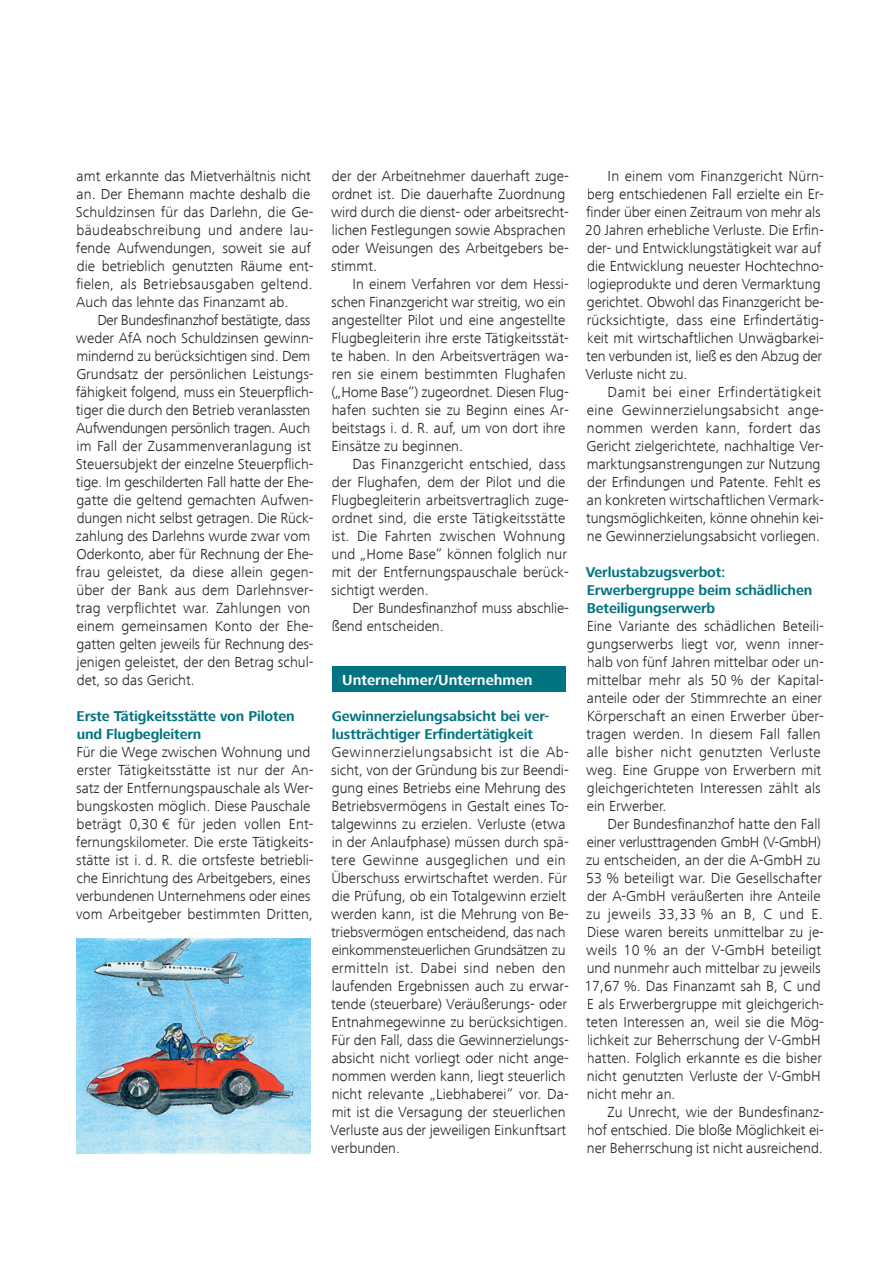
<style>
.page{position:relative;width:893px;height:1263px;background:#fff}
.page>*{position:absolute;margin:0;border:0;box-sizing:border-box;transform-origin:0 0}
.t1{font:300 15px/18px "Frutiger Next Com";color:#231f20}
.t2{font:700 15px "Frutiger Next Com";color:#fff}
.t3{font:700 14.7px/18px "Frutiger Next Com";letter-spacing:-.01em;color:#007480}
</style>
<div class="page">
<div style="left:332px;top:667px;width:234px;height:25px;background:#007480"></div>
<img style="left:77px;top:938px;width:233px;height:215px">
<p class="t1" style="left:76px;top:167px;width:239px">amt erkannte das Mietverhältnis nicht an. Der Ehemann machte deshalb die Schuldzinsen für das Darlehn, die Ge&shy;bäudeabschreibung und andere lau&shy;fende Aufwendungen, soweit sie auf die betrieblich genutzten Räume ent&shy;fielen, als Betriebsausgaben geltend.<br>Auch das lehnte das Finanzamt ab.</p>
<p class="t1" style="left:76px;top:311px;width:239px;text-indent:22px">Der Bundesfinanzhof bestätigte, dass weder AfA noch Schuldzinsen gewinn&shy;mindernd zu berücksichtigen sind. Dem Grundsatz der persönlichen Leistungs&shy;fähigkeit folgend, muss ein Steuerpflich&shy;tiger die durch den Betrieb veran lassten Aufwendungen persönlich tragen. Auch im Fall der Zusammenveranlagung ist Steuersubjekt der einzelne Steuerpflich&shy;tige. Im geschilderten Fall hatte der Ehe&shy;gatte die geltend gemachten Aufwen&shy;dungen nicht selbst getragen. Die Rück&shy;zahlung des Darlehns wurde zwar vom Oderkonto, aber für Rechnung der Ehe&shy;frau geleistet, da diese allein gegen&shy;über der Bank aus dem Darlehnsver&shy;trag verpflichtet war. Zahlungen von einem gemeinsamen Konto der Ehe&shy;gatten gelten jeweils für Rechnung des&shy;jenigen geleistet, der den Betrag schul&shy;det, so das Gericht.</p>
<p class="t3" style="left:77px;top:707px;width:219px">Erste Tätigkeitsstätte von Piloten und Flugbegleitern</p>
<p class="t1" style="left:76px;top:743px;width:239px">Für die Wege zwischen Wohnung und erster Tätigkeitsstätte ist nur der An&shy;satz der Entfernungspauschale als Wer&shy;bungskosten möglich. Diese Pauschale beträgt 0,30 € für jeden vollen Ent&shy;fernungskilometer. Die erste Tätigkeits&shy;stätte ist i. d. R. die ortsfeste betriebli&shy;che Einrichtung des Arbeitgebers, eines verbundenen Unternehmens oder eines vom Arbeitgeber bestimmten Dritten,</p>
<p class="t1" style="left:331px;top:167px;width:239px">der der Arbeitnehmer dauerhaft zuge&shy;ordnet ist. Die dauerhafte Zuordnung wird durch die dienst- oder arbeitsrecht&shy;lichen Festlegungen sowie Absprachen oder Weisungen des Arbeitgebers be&shy;stimmt.</p>
<p class="t1" style="left:331px;top:275px;width:239px;text-indent:21px">In einem Verfahren vor dem Hessi&shy;schen Finanzgericht war streitig, wo ein angestellter Pilot und eine angestellte Flugbegleiterin ihre erste Tätigkeitsstät&shy;te haben. In den Arbeitsverträgen wa&shy;ren sie einem bestimmten Flughafen („Home Base“) zugeordnet. Diesen Flug&shy;hafen suchten sie zu Beginn eines Ar&shy;beitstags i. d. R. auf, um von dort ihre Einsätze zu beginnen.</p>
<p class="t1" style="left:331px;top:455px;width:239px;text-indent:21px">Das Finanzgericht entschied, dass der Flughafen, dem der Pilot und die Flugbegleiterin arbeitsvertraglich zuge&shy;ordnet sind, die erste Tätigkeitsstätte ist. Die Fahrten zwischen Wohnung und „Home Base“ können folglich nur mit der Entfernungspauschale berück&shy;sichtigt werden.</p>
<p class="t1" style="left:332px;top:599px;width:239px;text-indent:21px">Der Bundesfinanzhof muss abschlie&shy;ßend entscheiden.</p>
<p class="t2" style="left:342px;top:671px;width:192px">Unternehmer/Unternehmen</p>
<p class="t3" style="left:332px;top:707px;width:219px">Gewinnerzielungsabsicht bei ver&shy;lustträchtiger Erfindertätigkeit</p>
<p class="t1" style="left:330px;top:743px;width:240px">Gewinnerzielungsabsicht ist die Ab&shy;sicht, von der Gründung bis zur Beendi&shy;gung eines Betriebs eine Mehrung des Betriebsvermögens in Gestalt eines To&shy;talgewinns zu erzielen. Verluste (etwa in der Anlaufphase) müssen durch spä&shy;tere Gewinne ausgeglichen und ein Überschuss erwirtschaftet werden. Für die Prüfung, ob ein Totalgewinn erzielt werden kann, ist die Mehrung von Be&shy;triebsvermögen entscheidend, das nach einkommensteuerlichen Grundsätzen zu ermitteln ist. Dabei sind neben den laufenden Ergebnissen auch zu erwar&shy;tende (steuerbare) Veräußerungs- oder Entnahmegewinne zu berücksichtigen.<br>Für den Fall, dass die Gewinnerzielungs&shy;absicht nicht vorliegt oder nicht ange&shy;nommen werden kann, liegt steuerlich nicht relevante „Liebhaberei“ vor. Da&shy;mit ist die Versagung der steuerlichen Verluste aus der jeweiligen Einkunftsart verbunden.</p>
<p class="t1" style="left:585px;top:167px;width:240px;text-indent:22px">In einem vom Finanzgericht Nürn&shy;berg entschiedenen Fall erzielte ein Er&shy;finder über einen Zeitraum von mehr als 20 Jahren erhebliche Verluste. Die Erfin&shy;der- und Entwicklungstätigkeit war auf die Entwicklung neuester Hochtechno&shy;logieprodukte und deren Vermarktung gerichtet. Obwohl das Finanzgericht be&shy;rücksichtigte, dass eine Erfindertätig&shy;keit mit wirtschaftlichen Unwägbarkei&shy;ten verbunden ist, ließ es den Abzug der Verluste nicht zu.</p>
<p class="t1" style="left:586px;top:383px;width:239px;text-indent:21px">Damit bei einer Erfindertätigkeit eine Gewinnerzielungsabsicht ange&shy;nommen werden kann, fordert das Gericht zielgerichtete, nachhaltige Ver&shy;marktungsanstrengungen zur Nutzung der Erfindungen und Patente. Fehlt es an konkreten wirtschaftlichen Vermark&shy;tungsmöglichkeiten, könne ohnehin kei&shy;ne Gewinnerzielungsabsicht vorliegen.</p>
<p class="t3" style="left:586px;top:563px;width:228px">Verlustabzugsverbot:<br>Erwerbergruppe beim schädlichen<br>Beteiligungserwerb</p>
<p class="t1" style="left:586px;top:617px;width:239px">Eine Variante des schädlichen Beteili&shy;gungserwerbs liegt vor, wenn inner&shy;halb von fünf Jahren mittelbar oder un&shy;mittelbar mehr als 50 % der Kapital&shy;anteile oder der Stimmrechte an einer Körperschaft an einen Erwerber über&shy;tragen werden. In diesem Fall fallen alle bisher nicht genutzten Verluste weg. Eine Gruppe von Erwerbern mit gleichgerichteten Interessen zählt als ein Erwerber.</p>
<p class="t1" style="left:584px;top:815px;width:241px;text-indent:23px">Der Bundesfinanzhof hatte den Fall einer verlusttragenden GmbH (V-GmbH) zu entscheiden, an der die A-GmbH zu 53 % beteiligt war. Die Gesellschafter der A-GmbH veräußerten ihre Anteile zu jeweils 33,33 % an B, C und E.<br>Diese waren bereits unmittelbar zu je&shy;weils 10 % an der V-GmbH beteiligt und nunmehr auch mittelbar zu jeweils 17,67 %. Das Finanzamt sah B, C und E als Erwerbergruppe mit gleichgerich&shy;teten Interessen an, weil sie die Mög&shy;lichkeit zur Beherrschung der V-GmbH hatten. Folglich erkannte es die bisher nicht genutzten Verluste der V-GmbH nicht mehr an.</p>
<p class="t1" style="left:587px;top:1103px;width:239px;text-align:justify;text-indent:21px">Zu Unrecht, wie der Bundesfinanz&shy;hof entschied. Die bloße Möglichkeit ei&shy;ner Beherrschung ist nicht ausreichend.</p>
</div>
